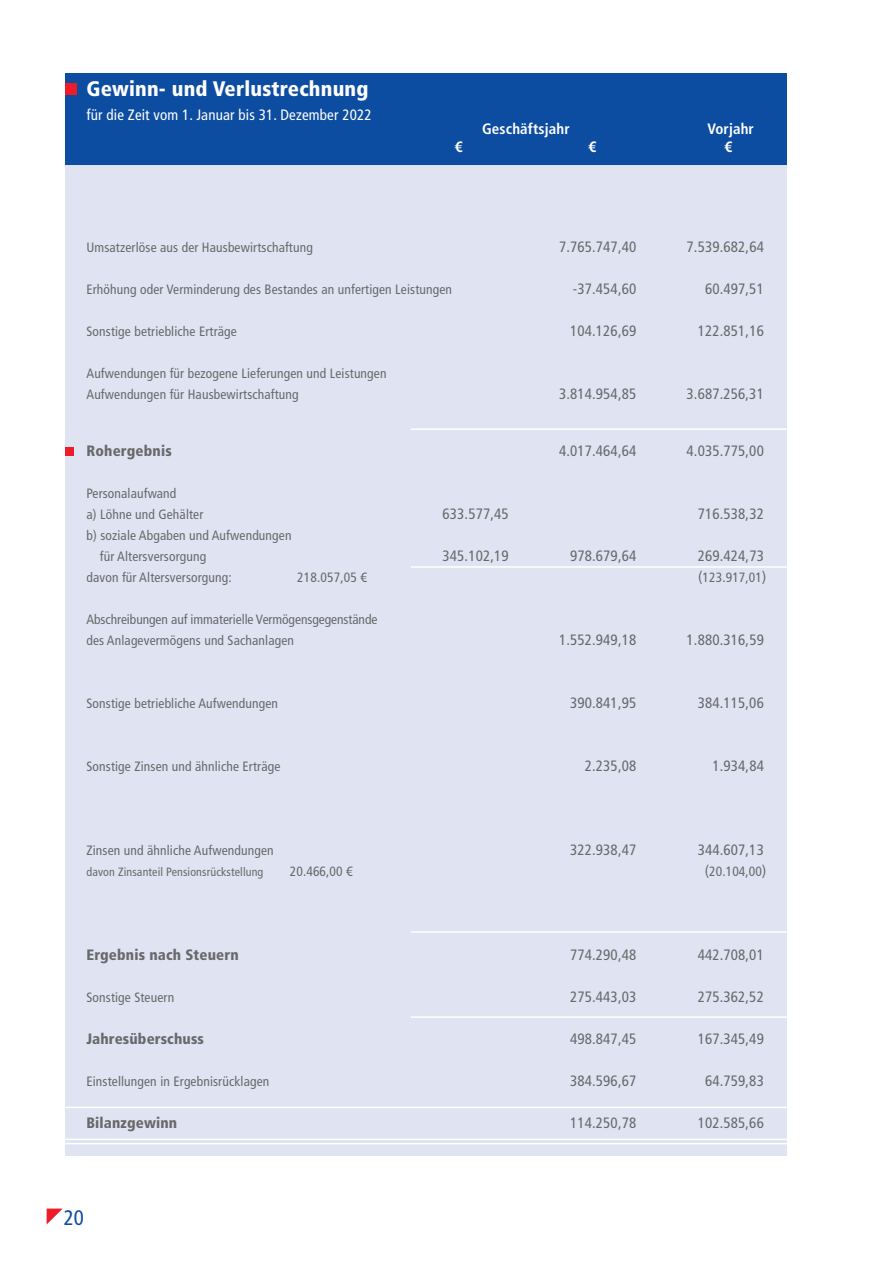
<style>
.page{position:relative;width:893px;height:1263px;background:#fff}
.page>*{position:absolute;margin:0;border:0;box-sizing:border-box;transform-origin:0 0}
.t1{font:900 condensed 21px "Frutiger LT Std";letter-spacing:.01em;color:#fff}
.t2{font:condensed 21px "Frutiger LT Std";color:#0d4da1}
.t3{font:condensed 15px "Frutiger LT Std";letter-spacing:.01em;color:#69696c}
.t4{font:900 condensed 15px "Frutiger LT Std";letter-spacing:.01em;color:#69696c}
.t5{font:condensed 15px "Frutiger LT Std";letter-spacing:.01em;color:#fff}
.t6{font:700 condensed 15px "Frutiger LT Std";letter-spacing:.01em;color:#fff}
.t7{font:condensed 13.5px/21px "Frutiger LT Std";letter-spacing:.01em;color:#69696c}
.t8{font:condensed 12px "Frutiger LT Std";letter-spacing:.01em;color:#69696c}
.s1{font-size:15px}
</style>
<div class="page">
<svg style="left:47px;top:1208px;width:16px;height:16px"></svg>
<div style="left:65px;top:73px;width:722px;height:1083px;background:#e0e4f2"></div>
<div style="left:65px;top:73px;width:722px;height:92px;background:#0d4da1"></div>
<div style="left:65px;top:83px;width:12px;height:12px;background:#ee1c28"></div>
<hr style="left:411px;top:1016px;width:387px;height:2px;background:#fff">
<hr style="left:60px;top:1138px;width:738px;height:2px;background:#fff">
<hr style="left:60px;top:1143px;width:738px;height:1px;background:#fff">
<hr style="left:411px;top:428px;width:387px;height:2px;background:#fff">
<hr style="left:411px;top:566px;width:377px;height:2px;background:#fff">
<hr style="left:411px;top:931px;width:387px;height:2px;background:#fff">
<div style="left:65px;top:447px;width:9px;height:8px;background:#ee1c28"></div>
<hr style="left:60px;top:1107px;width:738px;height:1px;background:#fff">
<h1 class="t1" style="left:86px;top:76px;width:284px">Gewinn- und Verlustrechnung</h1>
<p class="t5" style="left:86px;top:106px;width:287px">für die Zeit vom 1. Januar bis 31. Dezember 2022</p>
<p class="t6" style="left:482px;top:120px;width:89px">Geschäftsjahr</p>
<p class="t6" style="left:707px;top:120px;width:48px">Vorjahr</p>
<p class="t6" style="left:455px;top:138px;width:9px">€</p>
<p class="t6" style="left:588px;top:138px;width:9px">€</p>
<p class="t6" style="left:724px;top:138px;width:9px">€</p>
<p class="t7" style="left:86px;top:237px;width:228px">Umsatzerlöse aus der Hausbewirtschaftung</p>
<p class="t3" style="left:559px;top:238px;width:79px">7.765.747,40</p>
<p class="t3" style="left:687px;top:238px;width:79px">7.539.682,64</p>
<p class="t7" style="left:86px;top:279px;width:367px">Erhöhung oder Verminderung des Bestandes an unfertigen Leistungen</p>
<p class="t3" style="left:573px;top:280px;width:65px">-37.454,60</p>
<p class="t3" style="left:705px;top:280px;width:60px">60.497,51</p>
<p class="t7" style="left:86px;top:321px;width:152px">Sonstige betriebliche Erträge</p>
<p class="t3" style="left:570px;top:322px;width:68px">104.126,69</p>
<p class="t3" style="left:698px;top:322px;width:68px">122.851,16</p>
<p class="t7" style="left:86px;top:363px;width:302px">Aufwendungen für bezogene Lieferungen und Leistungen<br>Aufwendungen für Hausbewirtschaftung</p>
<p class="t3" style="left:559px;top:385px;width:79px">3.814.954,85</p>
<p class="t3" style="left:687px;top:385px;width:79px">3.687.256,31</p>
<p class="t4" style="left:86px;top:442px;width:87px">Rohergebnis</p>
<p class="t3" style="left:559px;top:442px;width:79px">4.017.464,64</p>
<p class="t3" style="left:687px;top:442px;width:79px">4.035.775,00</p>
<p class="t7" style="left:86px;top:483px;width:118px">Personalaufwand<br>a) Löhne und Gehälter</p>
<p class="t3" style="left:443px;top:505px;width:68px">633.577,45</p>
<p class="t3" style="left:698px;top:505px;width:68px">716.538,32</p>
<p class="t7" style="left:100px;top:525px;width:193px;text-indent:-14px">b) soziale Abgaben und Aufwendungen für Altersversorgung</p>
<p class="t3" style="left:443px;top:547px;width:68px">345.102,19</p>
<p class="t3" style="left:570px;top:547px;width:68px">978.679,64</p>
<p class="t3" style="left:698px;top:547px;width:68px">269.424,73</p>
<p class="t7" style="left:86px;top:567px;width:147px">davon für Altersversorgung:</p>
<p class="t7" style="left:297px;top:567px;width:71px">218.057,05 €</p>
<p class="t7" style="left:698px;top:567px;width:70px"><span class="s1">(</span>123.917,01<span class="s1">)</span></p>
<p class="t7" style="left:86px;top:609px;width:292px">Abschreibungen auf immaterielle Vermögensgegenstände des Anlagevermögens und Sachanlagen</p>
<p class="t3" style="left:559px;top:631px;width:79px">1.552.949,18</p>
<p class="t3" style="left:687px;top:631px;width:79px">1.880.316,59</p>
<p class="t7" style="left:86px;top:693px;width:193px">Sonstige betriebliche Aufwendungen</p>
<p class="t3" style="left:570px;top:694px;width:68px">390.841,95</p>
<p class="t3" style="left:698px;top:694px;width:68px">384.115,06</p>
<p class="t7" style="left:86px;top:756px;width:195px">Sonstige Zinsen und ähnliche Erträge</p>
<p class="t3" style="left:585px;top:757px;width:53px">2.235,08</p>
<p class="t3" style="left:712px;top:757px;width:53px">1.934,84</p>
<p class="t7" style="left:86px;top:840px;width:189px">Zinsen und ähnliche Aufwendungen</p>
<p class="t3" style="left:570px;top:841px;width:68px">322.938,47</p>
<p class="t3" style="left:698px;top:841px;width:68px">344.607,13</p>
<p class="t8" style="left:86px;top:865px;width:178px">davon Zinsanteil Pensionsrückstellung</p>
<p class="t7" style="left:290px;top:861px;width:64px">20.466,00 €</p>
<p class="t7" style="left:705px;top:861px;width:63px"><span class="s1">(</span>20.104,00<span class="s1">)</span></p>
<p class="t4" style="left:86px;top:946px;width:154px">Ergebnis nach Steuern</p>
<p class="t3" style="left:570px;top:946px;width:68px">774.290,48</p>
<p class="t3" style="left:698px;top:946px;width:68px">442.708,01</p>
<p class="t7" style="left:86px;top:987px;width:89px">Sonstige Steuern</p>
<p class="t3" style="left:570px;top:988px;width:68px">275.443,03</p>
<p class="t3" style="left:698px;top:988px;width:68px">275.362,52</p>
<p class="t4" style="left:86px;top:1030px;width:119px">Jahresüberschuss</p>
<p class="t3" style="left:570px;top:1030px;width:68px">498.847,45</p>
<p class="t3" style="left:698px;top:1030px;width:68px">167.345,49</p>
<p class="t7" style="left:86px;top:1071px;width:184px">Einstellungen in Ergebnisrücklagen</p>
<p class="t3" style="left:570px;top:1072px;width:68px">384.596,67</p>
<p class="t3" style="left:705px;top:1072px;width:60px">64.759,83</p>
<p class="t4" style="left:86px;top:1114px;width:92px">Bilanzgewinn</p>
<p class="t3" style="left:570px;top:1114px;width:68px">114.250,78</p>
<p class="t3" style="left:698px;top:1114px;width:68px">102.585,66</p>
<h1 class="t2" style="left:64px;top:1205px;width:22px">20</h1>
</div>
